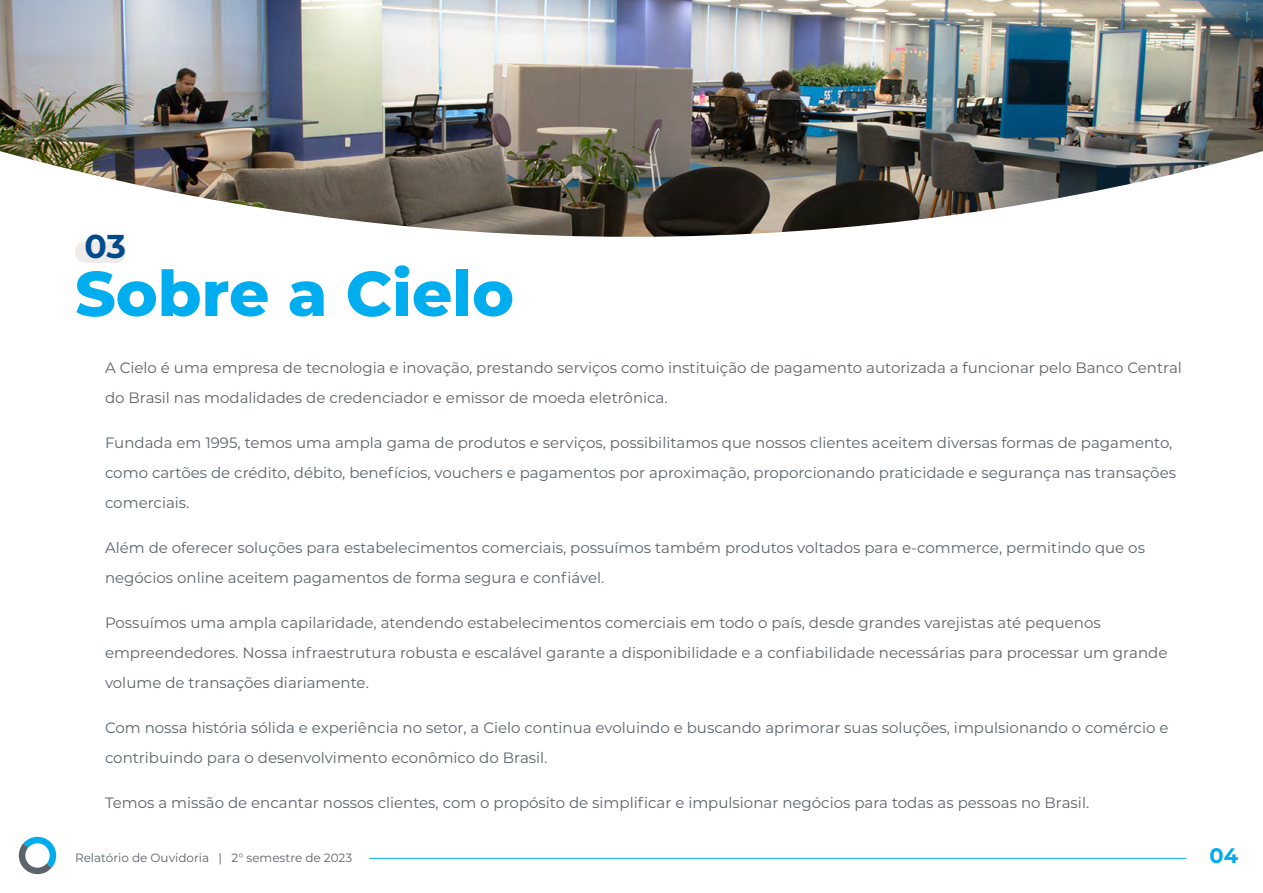
<style>
.page{position:relative;width:1263px;height:893px;background:#fff}
.page>*{position:absolute;margin:0;border:0;box-sizing:border-box;transform-origin:0 0}
.t1{font:800 63px "Montserrat";color:#00aeef}
.t2{font:700 33px "Montserrat";color:#004a8d}
.t3{font:700 21px "Montserrat";color:#00aced}
.t4{font:15px/30px "Montserrat";color:#5a646e}
.t5{font:12px "Montserrat";color:#5b636d}
</style>
<div class="page">
<img style="left:0;top:0;width:1263px;height:237px">
<hr style="left:369px;top:858px;width:817px;height:1px;background:#00aeef">
<svg style="left:19px;top:837px;width:37px;height:37px"></svg>
<div style="left:75px;top:241px;width:51px;height:22px;background:#eeebe9;border-radius:11px"></div>
<h2 class="t2" style="left:85px;top:222px;width:43px">03</h2>
<h1 class="t1" style="left:75px;top:247px;width:440px">Sobre a Cielo</h1>
<p class="t4" style="left:105px;top:352px;width:1078px">A Cielo é uma empresa de tecnologia e inovação, prestando serviços como instituição de pagamento autorizada a funcionar pelo Banco Central do Brasil nas modalidades de credenciador e emissor de moeda eletrônica.</p>
<p class="t4" style="left:105px;top:427px;width:1072px">Fundada em 1995, temos uma ampla gama de produtos e serviços, possibilitamos que nossos clientes aceitem diversas formas de pagamento, como cartões de crédito, débito, benefícios, vouchers e pagamentos por aproximação, proporcionando praticidade e segurança nas transações comerciais.</p>
<p class="t4" style="left:105px;top:532px;width:1041px">Além de oferecer soluções para estabelecimentos comerciais, possuímos também produtos voltados para e-commerce, permitindo que os negócios online aceitem pagamentos de forma segura e confiável.</p>
<p class="t4" style="left:105px;top:607px;width:1064px">Possuímos uma ampla capilaridade, atendendo estabelecimentos comerciais em todo o país, desde grandes varejistas até pequenos empreendedores. Nossa infraestrutura robusta e escalável garante a disponibilidade e a confiabilidade necessárias para processar um grande volume de transações diariamente.</p>
<p class="t4" style="left:105px;top:712px;width:1065px">Com nossa história sólida e experiência no setor, a Cielo continua evoluindo e buscando aprimorar suas soluções, impulsionando o comércio e contribuindo para o desenvolvimento econômico do Brasil.</p>
<p class="t4" style="left:105px;top:787px;width:986px">Temos a missão de encantar nossos clientes, com o propósito de simplificar e impulsionar negócios para todas as pessoas no Brasil.</p>
<p class="t5" style="left:75px;top:850px;width:279px">Relatório de Ouvidoria | 2° semestre de 2023</p>
<h3 class="t3" style="left:1209px;top:840px;width:30px">04</h3>
</div>
